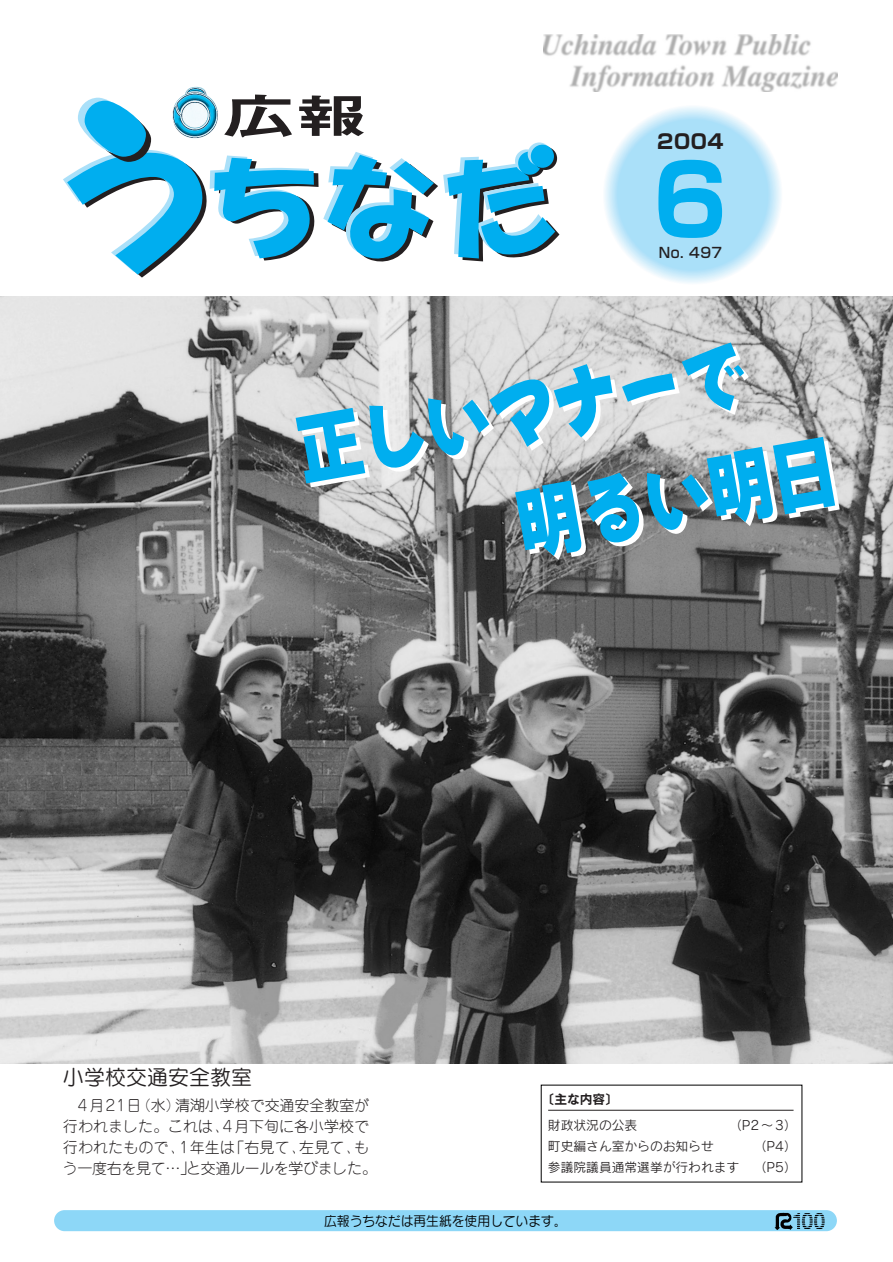
<style>
.page{position:relative;width:893px;height:1262px;background:#fff}
.page>*{position:absolute;margin:0;border:0;box-sizing:border-box;transform-origin:0 0}
.t1{font:700 97.2px "Shin Go";color:#00aeef;scale:.95 1}
.t2{font:21px "Seurat CID M";color:#231f20}
.t3{font:700 19.8px "Shin Go";color:#231f20}
.t4{font:300 15px/21px "Jun 101";color:#231f20;text-align:center}
.t5{font:500 14.1px "Shin Go";color:#231f20}
.t6{font:13.35px "Seurat CID M";color:#000;scale:.95 1}
.t7{font:12.75px/20.5px "Rodin CID M";color:#231f20;text-align:right}
.t8{font:12.75px "Rodin CID B";color:#231f20}
</style>
<div class="page">
<div style="left:54px;top:1210px;width:782px;height:21px;background:#8dd7f7;border-radius:11px"></div>
<img style="left:774px;top:1212px;width:51px;height:18px">
<div style="left:617px;top:120px;width:151px;height:150px;background:#aae0f9;border-radius:50%"></div>
<img style="left:543px;top:35px;width:294px;height:56px">
<img style="left:186px;top:87px;width:20px;height:4px">
<svg style="left:63px;top:91px;width:497px;height:187px"></svg>
<img style="left:0;top:296px;width:892px;height:767px">
<hr style="left:548px;top:1110px;width:245px;height:1px;background:#231f20">
<svg style="left:296px;top:342px;width:543px;height:218px;background:#8eb1be"></svg>
<h3 class="t3" style="left:657px;top:134px;width:68px">2004</h3>
<h1 class="t1" style="left:653px;top:164px;width:81px">6</h1>
<p class="t5" style="left:658px;top:248px;width:65px">No. 497</p>
<h2 class="t2" style="left:63px;top:1069px;width:190px">小学校交通安全教室</h2>
<p class="t4" style="left:63px;top:1096px;width:315px">4月21日（水）清湖小学校で交通安全教室が<br>行われました。これは、4月下旬に各小学校で行われたもので、1年生は「右見て、左見て、もう一度右を見て…」と交通ルールを学びました。</p>
<p class="t8" style="left:541px;top:1094px;width:78px">〔主な内容〕</p>
<p class="t7" style="left:548px;top:1117px;width:91px">財政状況の公表</p>
<p class="t7" style="left:729px;top:1117px;width:69px">（P2～3）</p>
<p class="t7" style="left:548px;top:1137px;width:167px">町史編さん室からのお知らせ</p>
<p class="t7" style="left:548px;top:1137px;width:250px">（P4）<br>参議院議員通常選挙が行われます （P5）</p>
<p class="t6" style="left:324px;top:1215px;width:257px">広報うちなだは再生紙を使用しています。</p>
</div>
